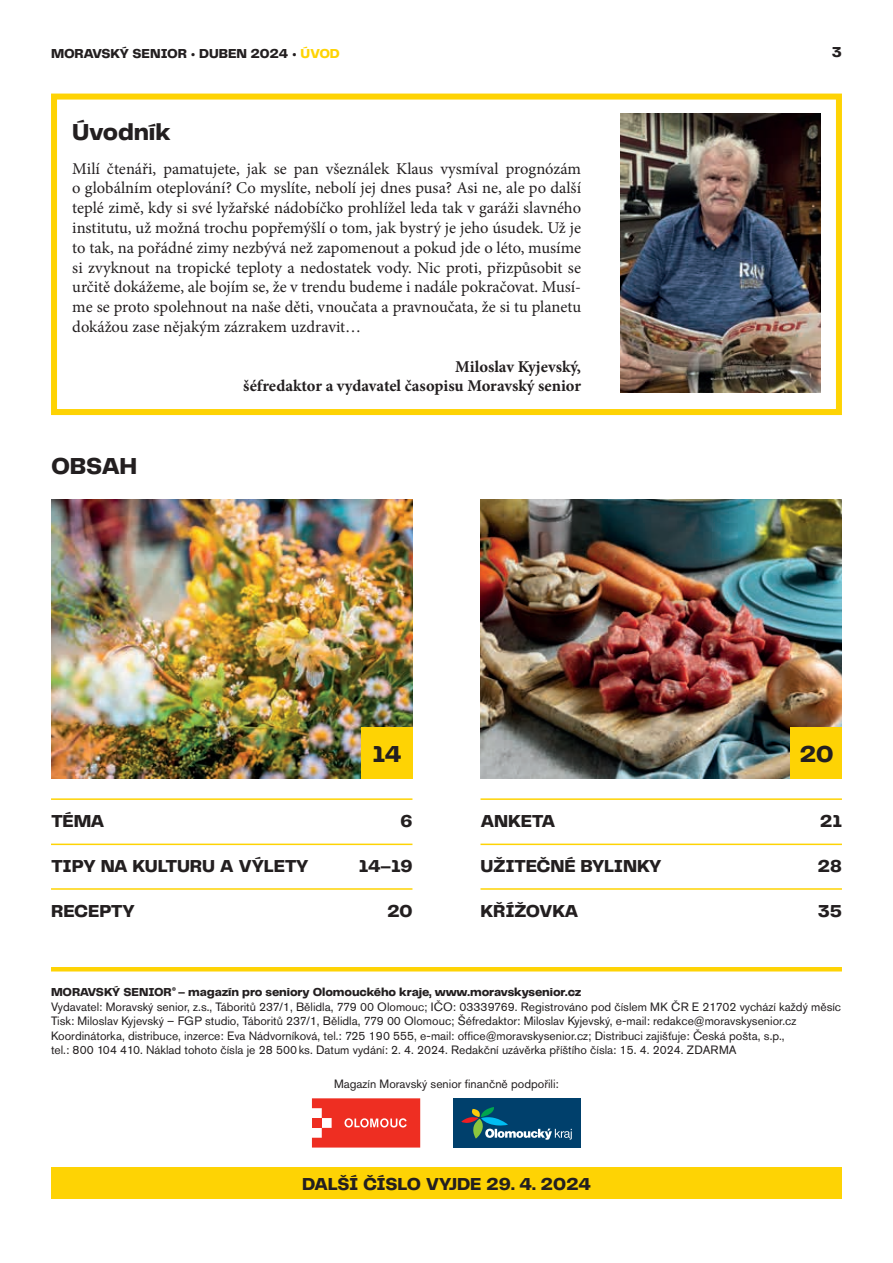
<style>
.page{position:relative;width:893px;height:1263px;background:#fff}
.page>*{position:absolute;margin:0;border:0;box-sizing:border-box;transform-origin:0 0}
.t1{font:800 24px "Telegraf";letter-spacing:-.01em;color:#231f20}
.t2{font:800 18px "Telegraf";letter-spacing:-.025em;color:#231f20}
.t3{font:16.5px/19.8px "Minion Pro";color:#231f20;text-align:justify}
.t4{font:700 16.5px/19.8px "Minion Pro";color:#231f20;text-align:right}
.t5{font:800 15px "Telegraf";color:#231f20}
.t6{font:800 13.5px "Telegraf";letter-spacing:-.01em;color:#231f20}
.t7{font:12px/14.4px "Akzidenz Grotesk Pro";color:#231f20}
.t8{font:800 12px "Telegraf";letter-spacing:-.01em;color:#231f20}
.s1{color:#fed304}
</style>
<div class="page">
<div style="left:51px;top:94px;width:791px;height:321px;border:6px solid #fed304"></div>
<div style="left:51px;top:1168px;width:791px;height:31px;background:#fed304"></div>
<img style="left:621px;top:114px;width:200px;height:278px">
<hr style="left:51px;top:967px;width:791px;height:4px;background:#fed304">
<div style="left:454px;top:1098px;width:127px;height:50px;background:#00406c"></div>
<svg style="left:461px;top:1107px;width:111px;height:33px"></svg>
<svg style="left:312px;top:1098px;width:108px;height:49px;background:#ef4439"></svg>
<hr style="left:51px;top:798px;width:361px;height:2px;background:#fed304">
<hr style="left:480px;top:798px;width:362px;height:2px;background:#fed304">
<hr style="left:51px;top:843px;width:361px;height:2px;background:#fed304">
<hr style="left:480px;top:843px;width:362px;height:2px;background:#fed304">
<hr style="left:51px;top:888px;width:361px;height:2px;background:#fed304">
<hr style="left:480px;top:888px;width:362px;height:2px;background:#fed304">
<img style="left:51px;top:499px;width:361px;height:280px">
<div style="left:361px;top:728px;width:51px;height:51px;background:#fed304"></div>
<img style="left:480px;top:499px;width:362px;height:280px">
<div style="left:791px;top:728px;width:51px;height:51px;background:#fed304"></div>
<p class="t6" style="left:51px;top:44px;width:290px">MORAVSKÝ SENIOR • DUBEN 2024 • <span class="s1">ÚVOD</span></p>
<p class="t5" style="left:832px;top:42px;width:12px">3</p>
<h1 class="t1" style="left:72px;top:115px;width:100px">Úvodník</h1>
<p class="t3" style="left:72px;top:158px;width:510px">Milí čtenáři, pamatujete, jak se pan všeználek Klaus vysmíval prognózám o globálním oteplování? Co myslíte, nebolí jej dnes pusa? Asi ne, ale po další teplé zimě, kdy si své lyžařské nádobíčko prohlížel leda tak v garáži slavného institutu, už možná trochu popřemýšlí o tom, jak bystrý je jeho úsudek. Už je to tak, na pořádné zimy nezbývá než zapomenout a pokud jde o léto, musíme si zvyknout na tropické teploty a nedostatek vody. Nic proti, přizpůsobit se určitě dokážeme, ale bojím se, že v trendu budeme i nadále pokračovat. Musí&shy;me se proto spolehnout na naše děti, vnoučata a pravnoučata, že si tu planetu dokážou zase nějakým zázrakem uzdravit…</p>
<p class="t4" style="left:243px;top:356px;width:339px">Miloslav Kyjevský,<br>šéfredaktor a vydavatel časopisu Moravský senior</p>
<h1 class="t1" style="left:51px;top:449px;width:88px">OBSAH</h1>
<h1 class="t1" style="left:372px;top:737px;width:30px">14</h1>
<h1 class="t1" style="left:799px;top:737px;width:35px">20</h1>
<p class="t2" style="left:51px;top:809px;width:55px">TÉMA</p>
<p class="t2" style="left:400px;top:809px;width:14px">6</p>
<p class="t2" style="left:480px;top:809px;width:76px">ANKETA</p>
<p class="t2" style="left:820px;top:809px;width:24px">21</p>
<p class="t2" style="left:51px;top:854px;width:259px">TIPY NA KULTURU A VÝLETY</p>
<p class="t2" style="left:359px;top:854px;width:55px">14–19</p>
<p class="t2" style="left:480px;top:854px;width:183px">UŽITEČNÉ BYLINKY</p>
<p class="t2" style="left:817px;top:854px;width:26px">28</p>
<p class="t2" style="left:51px;top:898px;width:86px">RECEPTY</p>
<p class="t2" style="left:387px;top:898px;width:27px">20</p>
<p class="t2" style="left:480px;top:898px;width:99px">KŘÍŽOVKA</p>
<p class="t2" style="left:818px;top:898px;width:26px">35</p>
<p class="t8" style="left:51px;top:984px;width:532px">MORAVSKÝ SENIOR<sup>®</sup> – magazín pro seniory Olomouckého kraje, www.moravskysenior.cz</p>
<p class="t7" style="left:51px;top:999px;width:792px">Vydavatel: Moravský senior, z.s., Táboritů 237/1, Bělidla, 779 00 Olomouc; IČO: 03339769. Registrováno pod číslem MK ČR E 21702 vychází každý měsíc Tisk: Miloslav Kyjevský – FGP studio, Táboritů 237/1, Bělidla, 779 00 Olomouc; Šéfredaktor: Miloslav Kyjevský, e-mail: redakce@moravskysenior.cz Koordinátorka, distribuce, inzerce: Eva Nádvorníková, tel.: 725 190 555, e-mail: office@moravskysenior.cz; Distribuci zajišťuje: Česká pošta, s.p.,<br>tel.: 800 104 410. Náklad tohoto čísla je 28 500ks. Datum vydání: 2. 4. 2024. Redakční uzávěrka příštího čísla: 15. 4. 2024. ZDARMA</p>
<p class="t7" style="left:334px;top:1077px;width:226px">Magazín Moravský senior finančně podpořili:</p>
<p class="t2" style="left:302px;top:1171px;width:290px">DALŠÍ ČÍSLO VYJDE 29. 4. 2024</p>
</div>
